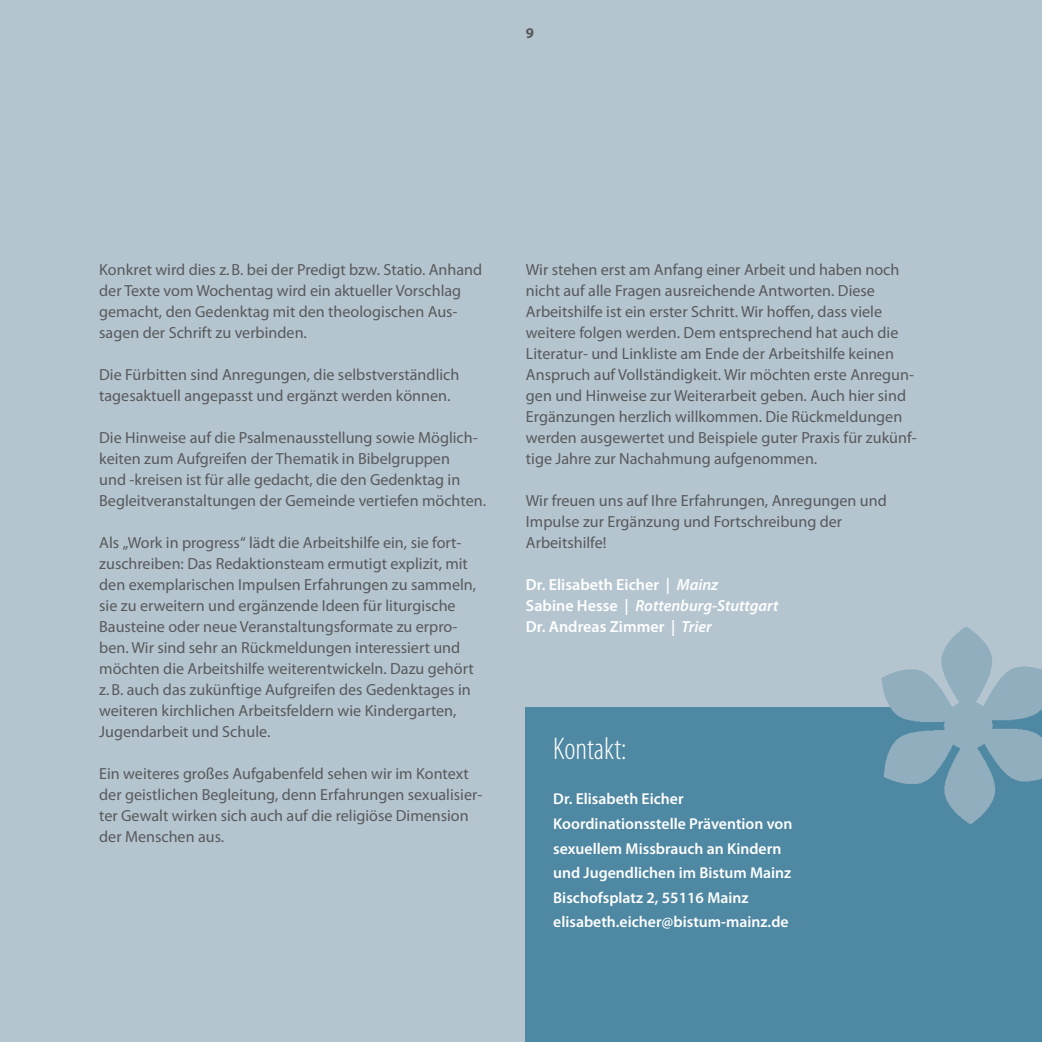
<style>
.page{position:relative;width:1042px;height:1042px;background:#b4c5d0}
.page>*{position:absolute;margin:0;border:0;box-sizing:border-box;transform-origin:0 0}
.t1{font:300 condensed 31.5px "Myriad Pro";color:#fff}
.t2{font:16.1px/21px "Myriad Pro";color:#58595b}
.t3{font:600 16.1px/21px "Myriad Pro";color:#fff}
.t4{font:600 15.75px/24.5px "Myriad Pro";color:#fff}
.t5{font:700 14.88px "Myriad Pro";color:#58595b}
.s1{font-style:italic}
</style>
<div class="page">
<div style="left:526px;top:707px;width:516px;height:335px;background:#4e88a2"></div>
<img style="left:881px;top:626px;width:161px;height:199px">
<p class="t5" style="left:526px;top:27px;width:10px">9</p>
<p class="t2" style="left:99px;top:261px;width:384px">Konkret wird dies z. B. bei der Predigt bzw. Statio. Anhand der Texte vom Wochentag wird ein aktueller Vorschlag gemacht, den Gedenktag mit den theologischen Aus&shy;sagen der Schrift zu verbinden.</p>
<p class="t2" style="left:99px;top:366px;width:362px">Die Fürbitten sind Anregungen, die selbstverständlich tagesaktuell angepasst und ergänzt werden können.</p>
<p class="t2" style="left:99px;top:429px;width:388px">Die Hinweise auf die Psalmenausstellung sowie Möglich&shy;keiten zum Aufgreifen der Thematik in Bibelgruppen<br>und -kreisen ist für alle gedacht, die den Gedenktag in Begleitveranstaltungen der Gemeinde vertiefen möchten.</p>
<p class="t2" style="left:99px;top:534px;width:378px">Als „Work in progress“ lädt die Arbeitshilfe ein, sie fort&shy;zuschreiben: Das Redaktionsteam ermutigt explizit, mit den exemplarischen Impulsen Erfahrungen zu sammeln, sie zu erweitern und ergänzende Ideen für liturgische Bausteine oder neue Veranstaltungsformate zu erpro&shy;ben. Wir sind sehr an Rückmeldungen interessiert und möchten die Arbeitshilfe weiterentwickeln. Dazu gehört z. B. auch das zukünftige Aufgreifen des Gedenktages in weiteren kirchlichen Arbeitsfeldern wie Kindergarten, Jugendarbeit und Schule.</p>
<p class="t2" style="left:99px;top:765px;width:384px">Ein weiteres großes Aufgabenfeld sehen wir im Kontext der geistlichen Begleitung, denn Erfahrungen sexualisier&shy;ter Gewalt wirken sich auch auf die religiöse Dimension der Menschen aus.</p>
<p class="t2" style="left:526px;top:261px;width:392px">Wir stehen erst am Anfang einer Arbeit und haben noch nicht auf alle Fragen ausreichende Antworten. Diese Arbeitshilfe ist ein erster Schritt. Wir hoffen, dass viele weitere folgen werden. Dem entsprechend hat auch die Literatur- und Linkliste am Ende der Arbeitshilfe keinen Anspruch auf Vollständigkeit. Wir möchten erste Anregun&shy;gen und Hinweise zur Weiterarbeit geben. Auch hier sind Ergänzungen herzlich willkommen. Die Rückmeldungen werden ausgewertet und Beispiele guter Praxis für zukünf&shy;tige Jahre zur Nachahmung aufgenommen.</p>
<p class="t2" style="left:526px;top:492px;width:362px">Wir freuen uns auf Ihre Erfahrungen, Anregungen und<br>Impulse zur Ergänzung und Fortschreibung der<br>Arbeitshilfe!</p>
<p class="t3" style="left:526px;top:576px;width:254px">Dr. Elisabeth Eicher | <span class="s1">Mainz<br></span>Sabine Hesse | <span class="s1">Rottenburg-Stuttgart<br></span>Dr. Andreas Zimmer | <span class="s1">Trier</span></p>
<h1 class="t1" style="left:553px;top:736px;width:75px">Kontakt:</h1>
<p class="t4" style="left:553px;top:788px;width:241px">Dr. Elisabeth Eicher<br>Koordinationsstelle Prävention von sexuellem Missbrauch an Kindern und Jugendlichen im Bistum Mainz<br>Bischofsplatz 2, 55116 Mainz elisabeth.eicher@bistum-mainz.de</p>
</div>
